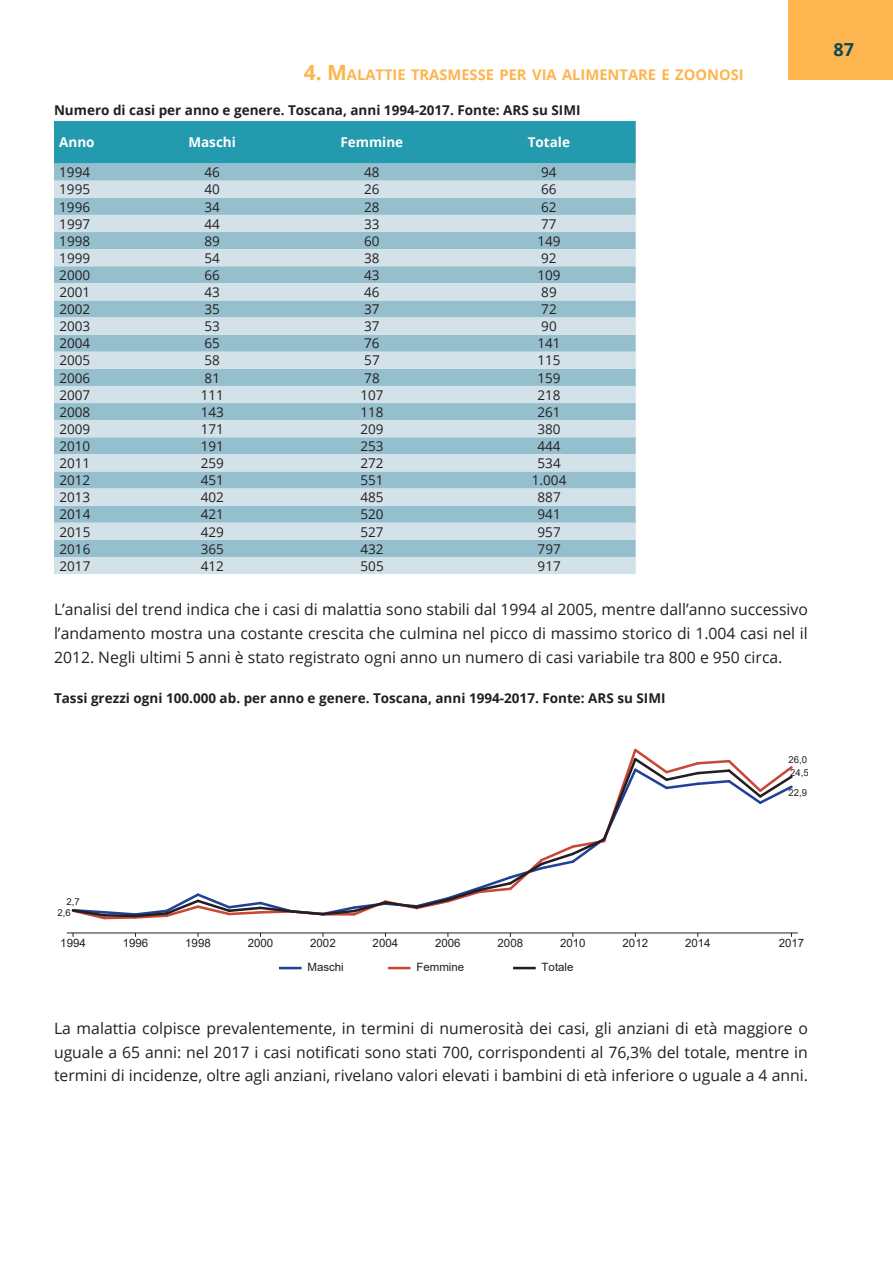
<style>
.page{position:relative;width:893px;height:1263px;background:#fff}
.page>*{position:absolute;margin:0;border:0;box-sizing:border-box;transform-origin:0 0}
.t1{font:700 18px "Open Sans";color:#0d4957}
.t2{font:15.75px/23.7px "Open Sans";color:#231f20;text-align:justify}
.t3{font:700 14.7px "Open Sans";color:#fcb54f}
.t4{font:13.5px "Open Sans";color:#231f20}
.t5{font:700 13.5px "Open Sans";color:#231f20}
.t6{font:700 13.5px "Open Sans";color:#fff}
.t7{font:11.55px "Arial";color:#231f20}
.t8{font:9.6px/12.6px "Arial";color:#231f20}
.s1{font-size:21px}
</style>
<div class="page">
<div style="left:788px;top:0;width:105px;height:80px;background:#fcb54f"></div>
<div style="left:54px;top:121px;width:582px;height:43px;background:#239aae"></div>
<div style="left:54px;top:164px;width:582px;height:17px;background:#96bfce"></div>
<svg style="left:54px;top:181px;width:582px;height:393px;background:#b6d1db"></svg>
<svg style="left:71px;top:748px;width:722px;height:172px"></svg>
<hr style="left:67px;top:933px;width:731px;height:1px;background:#231f20">
<hr style="left:279px;top:967px;width:23px;height:2px;background:#214099">
<hr style="left:388px;top:967px;width:22px;height:2px;background:#ca4637">
<hr style="left:513px;top:967px;width:23px;height:2px;background:#231f20">
<p class="t3" style="left:304px;top:64px;width:442px"><span class="s1">4. M</span>ALATTIE TRASM ESSE PER VIA ALIM ENTARE E ZOONOSI</p>
<p class="t5" style="left:54px;top:100px;width:528px">Numero di casi per anno e genere. Toscana, anni 1994-2017. Fonte: ARS su SIMI</p>
<p class="t6" style="left:59px;top:133px;width:37px">Anno</p>
<p class="t6" style="left:188px;top:133px;width:49px">Maschi</p>
<p class="t6" style="left:340px;top:133px;width:64px">Femmine</p>
<p class="t6" style="left:528px;top:133px;width:44px">Totale</p>
<p class="t4" style="left:59px;top:163px;width:32px">1994</p>
<p class="t4" style="left:204px;top:163px;width:17px">46</p>
<p class="t4" style="left:364px;top:163px;width:17px">48</p>
<p class="t4" style="left:541px;top:163px;width:17px">94</p>
<p class="t4" style="left:59px;top:180px;width:32px">1995</p>
<p class="t4" style="left:204px;top:180px;width:17px">40</p>
<p class="t4" style="left:364px;top:180px;width:17px">26</p>
<p class="t4" style="left:541px;top:180px;width:17px">66</p>
<p class="t4" style="left:59px;top:197px;width:32px">1996</p>
<p class="t4" style="left:204px;top:197px;width:17px">34</p>
<p class="t4" style="left:364px;top:197px;width:17px">28</p>
<p class="t4" style="left:541px;top:197px;width:17px">62</p>
<p class="t4" style="left:59px;top:214px;width:32px">1997</p>
<p class="t4" style="left:204px;top:214px;width:17px">44</p>
<p class="t4" style="left:364px;top:214px;width:17px">33</p>
<p class="t4" style="left:541px;top:214px;width:17px">77</p>
<p class="t4" style="left:59px;top:232px;width:32px">1998</p>
<p class="t4" style="left:204px;top:232px;width:17px">89</p>
<p class="t4" style="left:364px;top:232px;width:17px">60</p>
<p class="t4" style="left:537px;top:232px;width:25px">149</p>
<p class="t4" style="left:59px;top:249px;width:32px">1999</p>
<p class="t4" style="left:204px;top:249px;width:17px">54</p>
<p class="t4" style="left:364px;top:249px;width:17px">38</p>
<p class="t4" style="left:541px;top:249px;width:17px">92</p>
<p class="t4" style="left:59px;top:266px;width:32px">2000</p>
<p class="t4" style="left:205px;top:266px;width:17px">66</p>
<p class="t4" style="left:364px;top:266px;width:17px">43</p>
<p class="t4" style="left:537px;top:266px;width:25px">109</p>
<p class="t4" style="left:59px;top:283px;width:32px">2001</p>
<p class="t4" style="left:205px;top:283px;width:17px">43</p>
<p class="t4" style="left:364px;top:283px;width:17px">46</p>
<p class="t4" style="left:541px;top:283px;width:17px">89</p>
<p class="t4" style="left:59px;top:300px;width:32px">2002</p>
<p class="t4" style="left:205px;top:300px;width:17px">35</p>
<p class="t4" style="left:364px;top:300px;width:17px">37</p>
<p class="t4" style="left:541px;top:300px;width:17px">72</p>
<p class="t4" style="left:59px;top:317px;width:32px">2003</p>
<p class="t4" style="left:205px;top:317px;width:17px">53</p>
<p class="t4" style="left:364px;top:317px;width:17px">37</p>
<p class="t4" style="left:541px;top:317px;width:17px">90</p>
<p class="t4" style="left:59px;top:334px;width:32px">2004</p>
<p class="t4" style="left:205px;top:334px;width:17px">65</p>
<p class="t4" style="left:364px;top:334px;width:17px">76</p>
<p class="t4" style="left:537px;top:334px;width:25px">141</p>
<p class="t4" style="left:59px;top:351px;width:32px">2005</p>
<p class="t4" style="left:205px;top:351px;width:17px">58</p>
<p class="t4" style="left:364px;top:351px;width:17px">57</p>
<p class="t4" style="left:537px;top:351px;width:25px">115</p>
<p class="t4" style="left:59px;top:368px;width:32px">2006</p>
<p class="t4" style="left:205px;top:368px;width:17px">81</p>
<p class="t4" style="left:364px;top:368px;width:17px">78</p>
<p class="t4" style="left:537px;top:368px;width:25px">159</p>
<p class="t4" style="left:59px;top:386px;width:32px">2007</p>
<p class="t4" style="left:201px;top:386px;width:25px">111</p>
<p class="t4" style="left:360px;top:386px;width:25px">107</p>
<p class="t4" style="left:537px;top:386px;width:25px">218</p>
<p class="t4" style="left:59px;top:403px;width:32px">2008</p>
<p class="t4" style="left:201px;top:403px;width:25px">143</p>
<p class="t4" style="left:360px;top:403px;width:25px">118</p>
<p class="t4" style="left:537px;top:403px;width:25px">261</p>
<p class="t4" style="left:59px;top:420px;width:32px">2009</p>
<p class="t4" style="left:201px;top:420px;width:25px">171</p>
<p class="t4" style="left:360px;top:420px;width:25px">209</p>
<p class="t4" style="left:537px;top:420px;width:25px">380</p>
<p class="t4" style="left:59px;top:437px;width:32px">2010</p>
<p class="t4" style="left:201px;top:437px;width:25px">191</p>
<p class="t4" style="left:360px;top:437px;width:25px">253</p>
<p class="t4" style="left:538px;top:437px;width:25px">444</p>
<p class="t4" style="left:59px;top:454px;width:32px">2011</p>
<p class="t4" style="left:201px;top:454px;width:25px">259</p>
<p class="t4" style="left:360px;top:454px;width:25px">272</p>
<p class="t4" style="left:538px;top:454px;width:25px">534</p>
<p class="t4" style="left:59px;top:471px;width:32px">2012</p>
<p class="t4" style="left:201px;top:471px;width:25px">451</p>
<p class="t4" style="left:360px;top:471px;width:25px">551</p>
<p class="t4" style="left:532px;top:471px;width:36px">1.004</p>
<p class="t4" style="left:59px;top:488px;width:32px">2013</p>
<p class="t4" style="left:201px;top:488px;width:25px">402</p>
<p class="t4" style="left:360px;top:488px;width:25px">485</p>
<p class="t4" style="left:538px;top:488px;width:25px">887</p>
<p class="t4" style="left:59px;top:505px;width:32px">2014</p>
<p class="t4" style="left:201px;top:505px;width:25px">421</p>
<p class="t4" style="left:360px;top:505px;width:25px">520</p>
<p class="t4" style="left:538px;top:505px;width:25px">941</p>
<p class="t4" style="left:60px;top:522px;width:32px">2015</p>
<p class="t4" style="left:201px;top:522px;width:25px">429</p>
<p class="t4" style="left:361px;top:522px;width:25px">527</p>
<p class="t4" style="left:538px;top:522px;width:25px">957</p>
<p class="t4" style="left:60px;top:539px;width:32px">2016</p>
<p class="t4" style="left:201px;top:539px;width:25px">365</p>
<p class="t4" style="left:361px;top:539px;width:25px">432</p>
<p class="t4" style="left:538px;top:539px;width:25px">797</p>
<p class="t4" style="left:60px;top:557px;width:32px">2017</p>
<p class="t4" style="left:201px;top:557px;width:25px">412</p>
<p class="t4" style="left:361px;top:557px;width:25px">505</p>
<p class="t4" style="left:538px;top:557px;width:25px">917</p>
<p class="t2" style="left:54px;top:597px;width:755px">L’analisi del trend indica che i casi di malattia sono stabili dal 1994 al 2005, mentre dall’anno successivo l’andamento mostra una costante crescita che culmina nel picco di massimo storico di 1.004 casi nel il 2012. Negli ultimi 5 anni è stato registrato ogni anno un numero di casi variabile tra 800 e 950 circa.</p>
<p class="t5" style="left:54px;top:689px;width:613px">Tassi grezzi ogni 100.000 ab. per anno e genere. Toscana, anni 1994-2017. Fonte: ARS su SIMI</p>
<p class="t8" style="left:788px;top:753px;width:22px">26,0<br>24,5</p>
<p class="t8" style="left:788px;top:787px;width:20px">22,9</p>
<p class="t1" style="left:833px;top:37px;width:22px">87</p>
<p class="t8" style="left:66px;top:895px;width:15px">2,7</p>
<p class="t8" style="left:57px;top:906px;width:15px">2,6</p>
<p class="t7" style="left:60px;top:935px;width:27px">1994</p>
<p class="t7" style="left:123px;top:935px;width:27px">1996</p>
<p class="t7" style="left:185px;top:935px;width:27px">1998</p>
<p class="t7" style="left:248px;top:935px;width:27px">2000</p>
<p class="t7" style="left:310px;top:935px;width:27px">2002</p>
<p class="t7" style="left:373px;top:935px;width:27px">2004</p>
<p class="t7" style="left:435px;top:935px;width:27px">2006</p>
<p class="t7" style="left:498px;top:935px;width:27px">2008</p>
<p class="t7" style="left:560px;top:935px;width:27px">2010</p>
<p class="t7" style="left:622px;top:935px;width:27px">2012</p>
<p class="t7" style="left:685px;top:935px;width:27px">2014</p>
<p class="t7" style="left:779px;top:935px;width:27px">2017</p>
<p class="t7" style="left:307px;top:959px;width:38px">Maschi</p>
<p class="t7" style="left:416px;top:959px;width:49px">Femmine</p>
<p class="t7" style="left:542px;top:959px;width:33px">Totale</p>
<p class="t2" style="left:54px;top:1016px;width:755px">La malattia colpisce prevalentemente, in termini di numerosità dei casi, gli anziani di età maggiore o uguale a 65 anni: nel 2017 i casi notificati sono stati 700, corrispondenti al 76,3% del totale, mentre in termini di incidenze, oltre agli anziani, rivelano valori elevati i bambini di età inferiore o uguale a 4 anni.</p>
</div>
